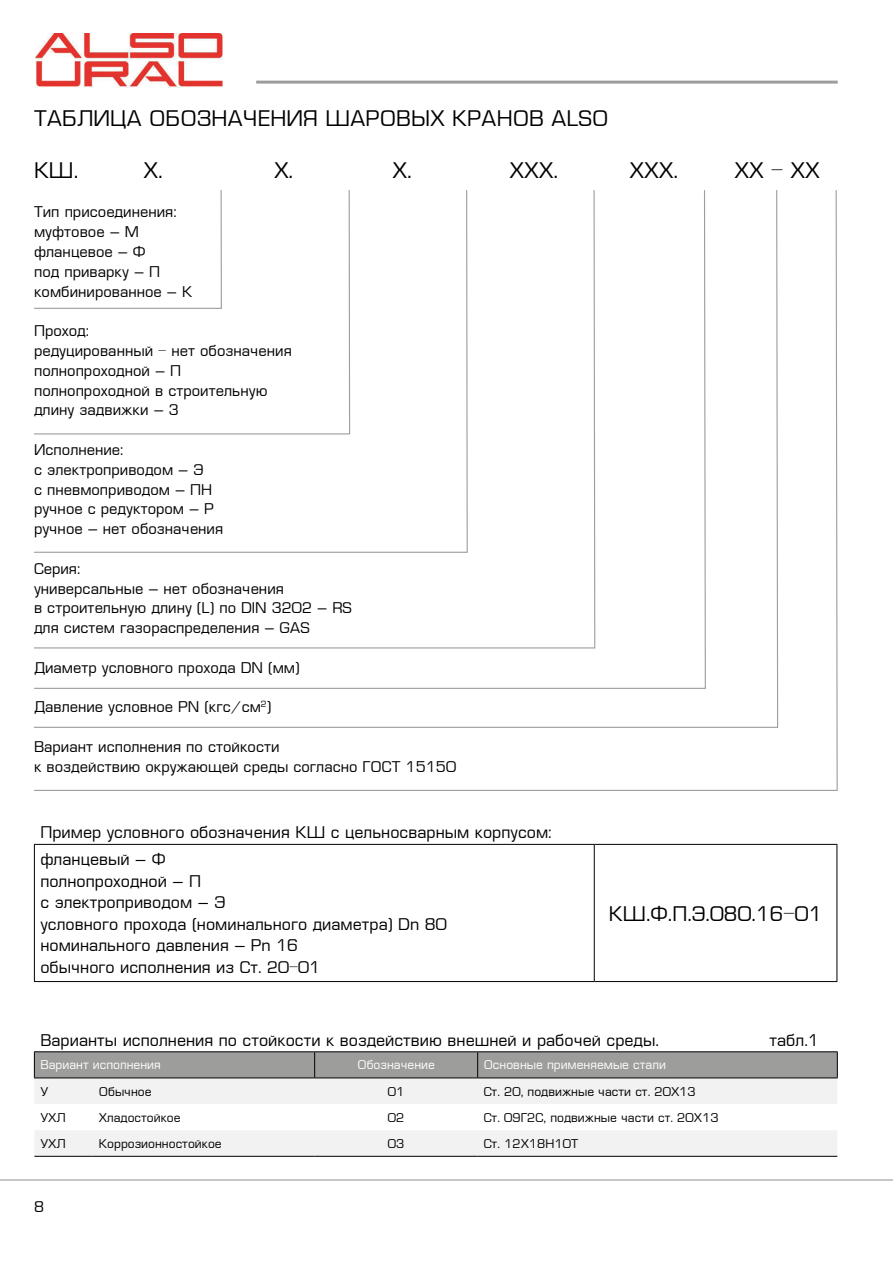
<style>
.page{position:relative;width:893px;height:1263px;background:#fff}
.page>*{position:absolute;margin:0;border:0;box-sizing:border-box;transform-origin:0 0}
.t1{font:24px/52.1px "Iris Normal";color:#000}
.t2{font:22.5px "Iris Normal";color:#000}
.t3{font:18px/21.6px "Iris Normal";color:#000}
.t4{font:16.5px/19.8px "Iris Normal";color:#000}
.t5{font:13.5px "Iris Normal";color:#000}
.t6{font:13.5px "Iris Normal";color:#fff}
</style>
<div class="page">
<hr style="left:0;top:1179px;width:893px;height:2px;background:#c6c6c6">
<hr style="left:256px;top:81px;width:582px;height:3px;background:#9d9d9c">
<svg style="left:34px;top:190px;width:804px;height:601px"></svg>
<hr style="left:34px;top:844px;width:560px;height:1px;background:#000">
<hr style="left:34px;top:845px;width:1px;height:136px;background:#000">
<hr style="left:594px;top:844px;width:243px;height:1px;background:#000">
<hr style="left:594px;top:845px;width:1px;height:136px;background:#000">
<hr style="left:837px;top:845px;width:1px;height:136px;background:#000">
<hr style="left:34px;top:981px;width:560px;height:1px;background:#000">
<hr style="left:594px;top:981px;width:243px;height:1px;background:#000">
<svg style="left:34px;top:1078px;width:803px;height:78px;fill:#f2f2f2"></svg>
<hr style="left:34px;top:1051px;width:59px;height:1px;background:#000">
<hr style="left:93px;top:1051px;width:222px;height:1px;background:#000">
<hr style="left:315px;top:1051px;width:163px;height:1px;background:#000">
<hr style="left:478px;top:1051px;width:360px;height:1px;background:#000">
<div style="left:34px;top:1052px;width:804px;height:25px;background:#9d9d9c"></div>
<hr style="left:34px;top:1077px;width:59px;height:1px;background:#000">
<hr style="left:93px;top:1077px;width:222px;height:1px;background:#000">
<hr style="left:315px;top:1077px;width:163px;height:1px;background:#000">
<hr style="left:478px;top:1077px;width:360px;height:1px;background:#000">
<hr style="left:34px;top:1156px;width:59px;height:1px;background:#000">
<hr style="left:93px;top:1156px;width:222px;height:1px;background:#000">
<hr style="left:315px;top:1156px;width:163px;height:1px;background:#000">
<hr style="left:478px;top:1156px;width:359px;height:1px;background:#000">
<img style="left:36px;top:34px;width:187px;height:54px">
<h1 class="t1" style="left:34px;top:92px;width:576px">ТАБЛИЦА ОБОЗНАЧЕНИЯ ШАРОВЫХ КРАНОВ ALSO<br>КШ.</h1>
<h1 class="t1" style="left:144px;top:144px;width:21px">X.</h1>
<h1 class="t1" style="left:274px;top:144px;width:21px">X.</h1>
<h1 class="t1" style="left:392px;top:144px;width:21px">X.</h1>
<h1 class="t1" style="left:509px;top:144px;width:50px">XXX.</h1>
<h1 class="t1" style="left:629px;top:144px;width:50px">XXX.</h1>
<h1 class="t1" style="left:734px;top:144px;width:87px">XX - XX</h1>
<p class="t4" style="left:34px;top:202px;width:160px">Тип присоединения: муфтовое – М фланцевое – Ф<br>под приварку – П комбинированное – К</p>
<p class="t4" style="left:34px;top:321px;width:259px">Проход:<br>редуцированный - нет обозначения полнопроходной – П полнопроходной в строительную длину задвижки – 3</p>
<p class="t4" style="left:34px;top:440px;width:191px">Исполнение:<br>с электроприводом – Э<br>с пневмоприводом – ПН ручное с редуктором – Р ручное – нет обозначения</p>
<p class="t4" style="left:34px;top:559px;width:319px">Серия:<br>универсальные – нет обозначения<br>в строительную длину (L) по DIN 3202 – RS для систем газораспределения – GAS</p>
<p class="t4" style="left:34px;top:658px;width:267px">Диаметр условного прохода DN (мм)</p>
<p class="t4" style="left:34px;top:697px;width:239px">Давление условное PN (кгс/см<sup>2</sup>)</p>
<p class="t4" style="left:34px;top:737px;width:424px">Вариант исполнения по стойкости<br>к воздействию окружающей среды согласно ГОСТ 15150</p>
<p class="t3" style="left:40px;top:819px;width:513px;line-height:26.7px">Пример условного обозначения КШ с цельносварным корпусом: фланцевый – Ф</p>
<p class="t3" style="left:40px;top:870px;width:408px">полнопроходной – П<br>с электроприводом – Э<br>условного прохода (номинального диаметра) Dn 80 номинального давления – Pn 16<br>обычного исполнения из Ст. 20-01</p>
<h2 class="t2" style="left:609px;top:902px;width:215px">КШ.Ф.П.Э.080.16-01</h2>
<p class="t3" style="left:40px;top:1029px;width:620px">Варианты исполнения по стойкости к воздействию внешней и рабочей среды.</p>
<p class="t3" style="left:769px;top:1029px;width:51px">табл.1</p>
<p class="t6" style="left:40px;top:1058px;width:122px">Вариант исполнения</p>
<p class="t6" style="left:357px;top:1058px;width:79px">Обозначение</p>
<p class="t6" style="left:484px;top:1058px;width:184px">Основные применяемые стали</p>
<p class="t5" style="left:40px;top:1084px;width:9px">У</p>
<p class="t5" style="left:99px;top:1084px;width:54px">Обычное</p>
<p class="t5" style="left:388px;top:1084px;width:18px">01</p>
<p class="t5" style="left:484px;top:1084px;width:214px">Ст. 20, подвижные части ст. 20Х13</p>
<p class="t5" style="left:40px;top:1110px;width:27px">УХЛ</p>
<p class="t5" style="left:99px;top:1110px;width:83px">Хладостойкое</p>
<p class="t5" style="left:388px;top:1110px;width:18px">02</p>
<p class="t5" style="left:484px;top:1110px;width:236px">Ст. 09Г2С, подвижные части ст. 20Х13</p>
<p class="t5" style="left:40px;top:1137px;width:27px">УХЛ</p>
<p class="t5" style="left:99px;top:1137px;width:124px">Коррозионностойкое</p>
<p class="t5" style="left:388px;top:1137px;width:18px">03</p>
<p class="t5" style="left:484px;top:1137px;width:96px">Ст. 12Х18Н10Т</p>
<p class="t4" style="left:34px;top:1197px;width:12px">8</p>
</div>
